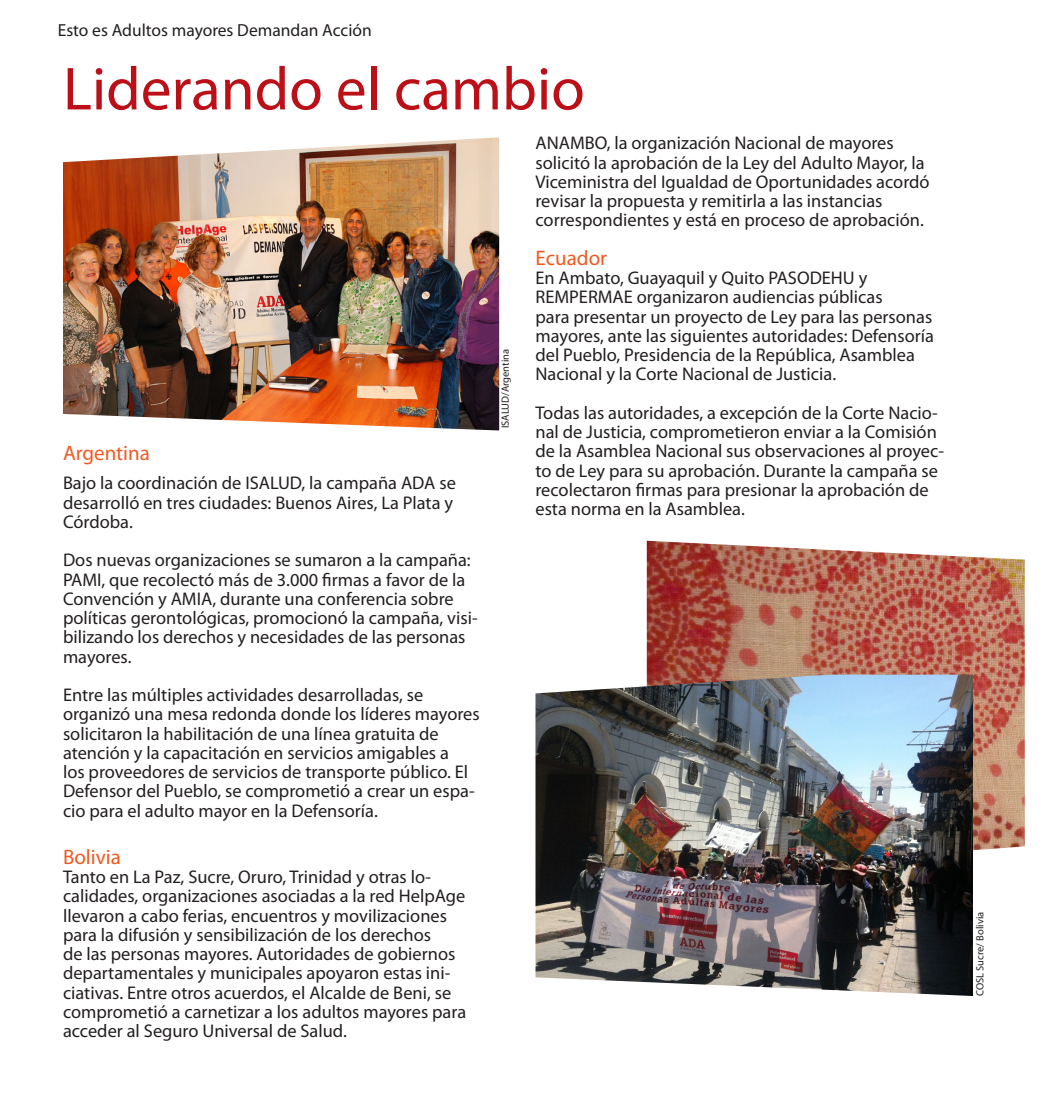
<style>
.page{position:relative;width:1050px;height:1113px;background:#fff}
.page>*{position:absolute;margin:0;border:0;box-sizing:border-box;transform-origin:0 0}
._4_Case_study__darkr{font:61.25px "Myriad Pro";color:#bb1018}
._4_Case_study__darkr-2{font:21px "Myriad Pro";color:#f15921}
.t1{font:18.38px/19.2px "Myriad Pro";color:#231f20}
.t2{font:17.5px "Myriad Pro";color:#231f20}
._8_Photo_credits{font:10.5px "Myriad Pro";color:#231f20}
</style>
<div class="page">
<img style="left:647px;top:541px;width:378px;height:310px">
<img style="left:63px;top:137px;width:436px;height:293px">
<img style="left:536px;top:675px;width:437px;height:321px">
<p class="t2" style="left:58px;top:19px;width:316px">Esto es Adultos mayores Demandan Acción</p>
<p class="_4_Case_study__darkr" style="left:63px;top:51px;width:523px">Liderando el cambio</p>
<p class="_4_Case_study__darkr-2" style="left:63px;top:440px;width:88px">Argentina</p>
<p class="t1" style="left:63px;top:473px;width:394px">Bajo la coordinación de ISALUD, la campaña ADA se desarrolló en tres ciudades: Buenos Aires, La Plata y<br>Córdoba.</p>
<p class="t1" style="left:63px;top:550px;width:416px">Dos nuevas organizaciones se sumaron a la campaña:<br>PAMI, que recolectó más de 3.000 firmas a favor de la Convención y AMIA, durante una conferencia sobre políticas gerontológicas, promocionó la campaña, visi&shy;bilizando los derechos y necesidades de las personas mayores.</p>
<p class="t1" style="left:63px;top:685px;width:418px">Entre las múltiples actividades desarrolladas, se organizó una mesa redonda donde los líderes mayores solicitaron la habilitación de una línea gratuita de atención y la capacitación en servicios amigables a<br>los proveedores de servicios de transporte público. El Defensor del Pueblo, se comprometió a crear un espa&shy;cio para el adulto mayor en la Defensoría.</p>
<p class="_4_Case_study__darkr-2" style="left:63px;top:844px;width:60px">Bolivia</p>
<p class="t1" style="left:63px;top:867px;width:405px">Tanto en La Paz, Sucre, Oruro, Trinidad y otras lo&shy;calidades, organizaciones asociadas a la red HelpAge llevaron a cabo ferias, encuentros y movilizaciones para la difusión y sensibilización de los derechos<br>de las personas mayores. Autoridades de gobiernos departamentales y municipales apoyaron estas ini&shy;ciativas. Entre otros acuerdos, el Alcalde de Beni, se comprometió a carnetizar a los adultos mayores para acceder al Seguro Universal de Salud.</p>
<p class="_8_Photo_credits" style="left:499px;top:428px;width:81px;rotate:-90deg">ISALUD/Argentina</p>
<p class="t1" style="left:536px;top:133px;width:396px">ANAMBO, la organización Nacional de mayores solicitó la aprobación de la Ley del Adulto Mayor, la Viceministra del Igualdad de Oportunidades acordó revisar la propuesta y remitirla a las instancias</p>
<p class="t1" style="left:536px;top:210px;width:390px">correspondientes y está en proceso de aprobación.</p>
<p class="_4_Case_study__darkr-2" style="left:536px;top:245px;width:73px">Ecuador</p>
<p class="t1" style="left:536px;top:268px;width:333px">En Ambato, Guayaquil y Quito PASODEHU y</p>
<p class="t1" style="left:536px;top:287px;width:400px">REMPERMAE organizaron audiencias públicas<br>para presentar un proyecto de Ley para las personas mayores, ante las siguientes autoridades: Defensoría del Pueblo, Presidencia de la República, Asamblea Nacional y la Corte Nacional de Justicia.</p>
<p class="t1" style="left:536px;top:403px;width:410px">Todas las autoridades, a excepción de la Corte Nacio&shy;nal de Justicia, comprometieron enviar a la Comisión de la Asamblea Nacional sus observaciones al proyec&shy;to de Ley para su aprobación. Durante la campaña se recolectaron firmas para presionar la aprobación de esta norma en la Asamblea.</p>
<p class="_8_Photo_credits" style="left:974px;top:996px;width:86px;rotate:-90deg">COSL Sucre/ Bolivia</p>
</div>
